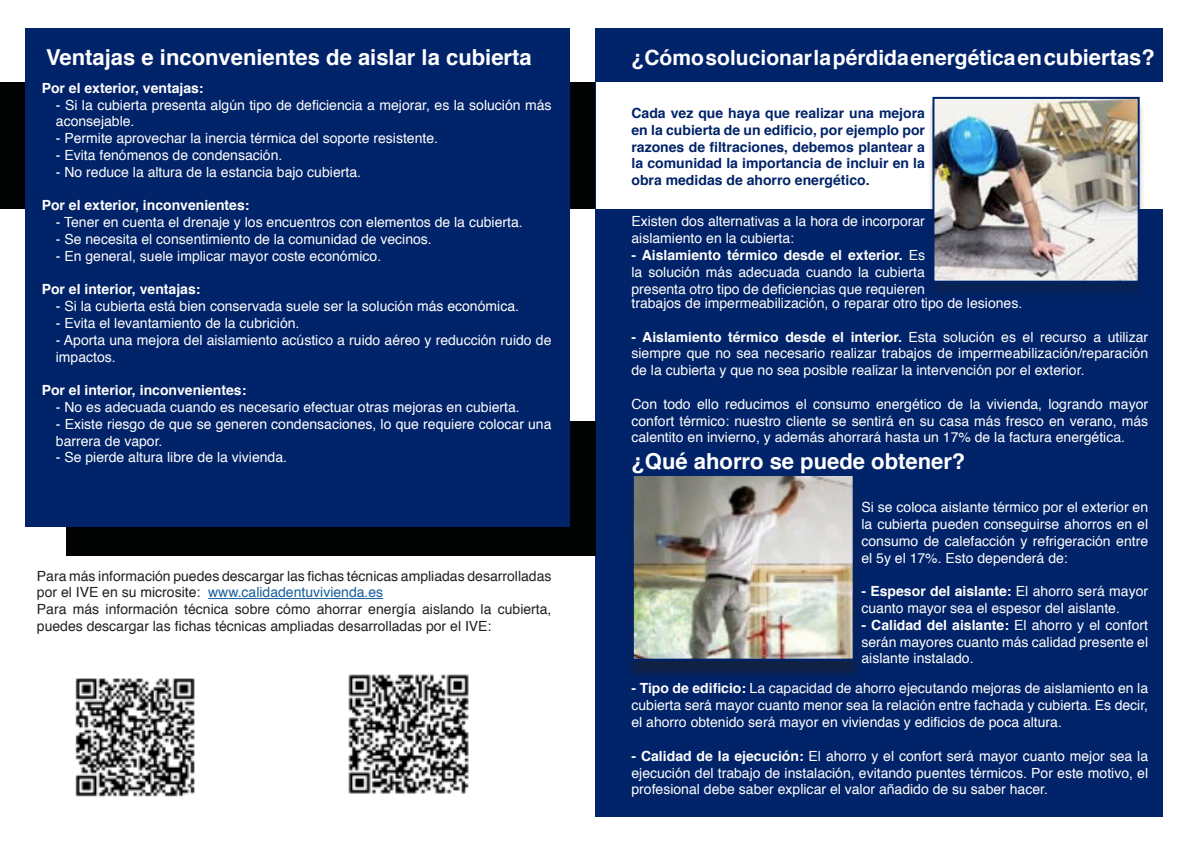
<style>
.page{position:relative;width:1191px;height:842px;background:#fff}
.page>*{position:absolute;margin:0;border:0;box-sizing:border-box;transform-origin:0 0}
.Título_peq{font:700 22px "Helvetica";color:#fff}
.Título_peq-2{font:700 21px "Helvetica";color:#fff}
.Texto_normal{font:14px/16.8px "Helvetica";color:#fff;text-align:justify}
.Texto_normal-2{font:14px/16.8px "Helvetica";color:#231f20}
.Texto_naranja_negrit{font:700 14px/16.8px "Helvetica";color:#002369;text-align:justify}
.Texto_normal-3{font:700 14px "Helvetica";color:#fff}
.s1{color:#175d9e}
.s2{font-size:22px}
.s3{font-weight:700}
</style>
<div class="page">
<div style="left:595px;top:28px;width:567px;height:788px;background:#002369"></div>
<div style="left:596px;top:82px;width:594px;height:127px;background:#fff"></div>
<div style="left:66px;top:421px;width:529px;height:135px;background:#010202"></div>
<div style="left:0;top:82px;width:595px;height:127px;background:#010202"></div>
<div style="left:26px;top:28px;width:544px;height:499px;background:#002369"></div>
<hr style="left:208px;top:598px;width:175px;height:1px;background:#175d9e">
<img style="left:75px;top:678px;width:120px;height:119px">
<img style="left:348px;top:674px;width:121px;height:120px">
<div style="left:927px;top:101px;width:218px;height:197px;background:#231f20;opacity:.25"></div>
<img style="left:935px;top:100px;width:201px;height:180px">
<div style="left:932px;top:97px;width:207px;height:186px;border:2px solid #002369"></div>
<div style="left:625px;top:479px;width:236px;height:200px;background:#231f20;opacity:.5"></div>
<img style="left:634px;top:477px;width:218px;height:181px">
<div style="left:631px;top:474px;width:224px;height:187px;border:2px solid #002369"></div>
<p class="Título_peq" style="left:46px;top:39px;width:487px">Ventajas e inconvenientes de aislar la cubierta</p>
<p class="Texto_normal-3" style="left:42px;top:76px;width:163px">Por el exterior, ventajas:</p>
<p class="Texto_normal" style="left:56px;top:97px;width:497px">- Si la cubierta presenta algún tipo de deficiencia a mejorar, es la solución más aconsejable.</p>
<p class="Texto_normal" style="left:56px;top:130px;width:384px">- Permite aprovechar la inercia térmica del soporte resistente.</p>
<p class="Texto_normal" style="left:56px;top:147px;width:228px">- Evita fenómenos de condensación.</p>
<p class="Texto_normal" style="left:56px;top:164px;width:307px">- No reduce la altura de la estancia bajo cubierta.</p>
<p class="Texto_normal-3" style="left:42px;top:194px;width:209px">Por el exterior, inconvenientes:</p>
<p class="Texto_normal" style="left:56px;top:214px;width:468px">- Tener en cuenta el drenaje y los encuentros con elementos de la cubierta.</p>
<p class="Texto_normal" style="left:56px;top:231px;width:377px">- Se necesita el consentimiento de la comunidad de vecinos.</p>
<p class="Texto_normal" style="left:56px;top:248px;width:327px">- En general, suele implicar mayor coste económico.</p>
<p class="Texto_normal-3" style="left:42px;top:278px;width:160px">Por el interior, ventajas:</p>
<p class="Texto_normal" style="left:56px;top:298px;width:464px">- Si la cubierta está bien conservada suele ser la solución más económica.</p>
<p class="Texto_normal" style="left:56px;top:315px;width:245px">- Evita el levantamiento de la cubrición.</p>
<p class="Texto_normal" style="left:56px;top:332px;width:497px">- Aporta una mejora del aislamiento acústico a ruido aéreo y reducción ruido de impactos.</p>
<p class="Texto_normal-3" style="left:42px;top:379px;width:206px">Por el interior, inconvenientes:</p>
<p class="Texto_normal" style="left:56px;top:399px;width:465px">- No es adecuada cuando es necesario efectuar otras mejoras en cubierta.</p>
<p class="Texto_normal" style="left:56px;top:416px;width:497px">- Existe riesgo de que se generen condensaciones, lo que requiere colocar una barrera de vapor.</p>
<p class="Texto_normal" style="left:56px;top:449px;width:233px">- Se pierde altura libre de la vivienda.</p>
<p class="Texto_normal-2" style="left:37px;top:568px;width:516px">Para más información puedes descargar las fichas técnicas ampliadas desarrolladas por el IVE en su microsite: <span class="s1">www.calidadentuvivienda.es</span></p>
<p class="Texto_normal-2" style="left:37px;top:601px;width:516px">Para más información técnica sobre cómo ahorrar energía aislando la cubierta, puedes descargar las fichas técnicas ampliadas desarrolladas por el IVE:</p>
<p class="Título_peq-2" style="left:631px;top:40px;width:525px">¿Cómo solucionar la pérdida energética en <span class="s2">cubiertas?</span></p>
<p class="Texto_naranja_negrit" style="left:631px;top:105px;width:295px">Cada vez que haya que realizar una mejora en la cubierta de un edificio, por ejemplo por razones de filtraciones, debemos plantear a la comunidad la importancia de incluir en la obra medidas de ahorro energético.</p>
<p class="Texto_normal" style="left:631px;top:213px;width:295px">Existen dos alternativas a la hora de incorporar aislamiento en la cubierta:</p>
<p class="Texto_normal" style="left:631px;top:247px;width:295px"><span class="s3">- Aislamiento térmico desde el exterior.</span> Es la solución más adecuada cuando la cubierta presenta otro tipo de deficiencias que requieren</p>
<p class="Texto_normal" style="left:631px;top:295px;width:392px">trabajos de impermeabilización, o reparar otro tipo de lesiones.</p>
<p class="Texto_normal" style="left:631px;top:329px;width:518px"><span class="s3">- Aislamiento térmico desde el interior.</span> Esta solución es el recurso a utilizar siempre que no sea necesario realizar trabajos de impermeabilización/reparación de la cubierta y que no sea posible realizar la intervención por el exterior.</p>
<p class="Texto_normal" style="left:631px;top:396px;width:518px">Con todo ello reducimos el consumo energético de la vivienda, logrando mayor confort térmico: nuestro cliente se sentirá en su casa más fresco en verano, más calentito en invierno, y además ahorrará hasta un 17% de la factura energética.</p>
<p class="Título_peq" style="left:631px;top:443px;width:335px">¿Qué ahorro se puede obtener?</p>
<p class="Texto_normal" style="left:861px;top:499px;width:288px">Si se coloca aislante térmico por el exterior en la cubierta pueden conseguirse ahorros en el consumo de calefacción y refrigeración entre el 5y el 17%. Esto dependerá de:</p>
<p class="Texto_normal" style="left:861px;top:583px;width:288px"><span class="s3">- Espesor del aislante:</span> El ahorro será mayor cuanto mayor sea el espesor del aislante.</p>
<p class="Texto_normal" style="left:861px;top:617px;width:288px"><span class="s3">- Calidad del aislante:</span> El ahorro y el confort serán mayores cuanto más calidad presente el aislante instalado.</p>
<p class="Texto_normal" style="left:631px;top:681px;width:518px"><span class="s3">- Tipo de edificio:</span> La capacidad de ahorro ejecutando mejoras de aislamiento en la cubierta será mayor cuanto menor sea la relación entre fachada y cubierta. Es decir, el ahorro obtenido será mayor en viviendas y edificios de poca altura.</p>
<p class="Texto_normal" style="left:631px;top:748px;width:518px"><span class="s3">- Calidad de la ejecución:</span> El ahorro y el confort será mayor cuanto mejor sea la ejecución del trabajo de instalación, evitando puentes térmicos. Por este motivo, el profesional debe saber explicar el valor añadido de su saber hacer.</p>
</div>
